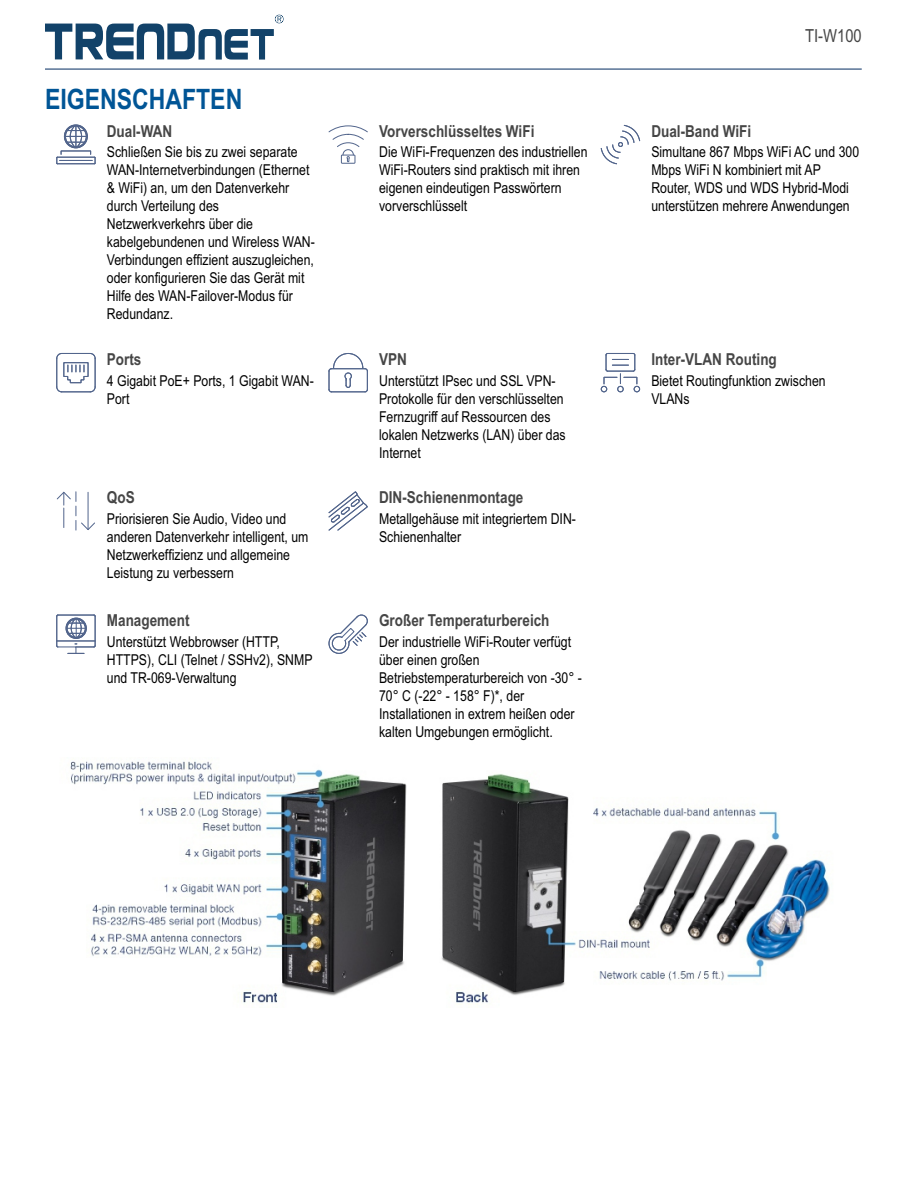
<style>
.page{position:relative;width:918px;height:1188px;background:#fff}
.page>*{position:absolute;margin:0;border:0;box-sizing:border-box;transform-origin:0 0}
.t1{font:700 28.2px "Arial Narrow";color:#005596}
.t2{font:18px "Arial Narrow";color:#464646}
.t3{font:700 16.5px "Arial Narrow";color:#464646}
.t4{font:15px/18px "Arial Narrow";color:#000}
</style>
<div class="page">
<svg style="left:45px;top:15px;width:238px;height:45px"></svg>
<svg style="left:56px;top:156px;width:2px;height:9px"></svg>
<hr style="left:57px;top:163px;width:37px;height:1px;background:#52658c">
<svg style="left:93px;top:156px;width:3px;height:9px"></svg>
<hr style="left:57px;top:157px;width:37px;height:1px;background:#52658c">
<hr style="left:60px;top:160px;width:32px;height:1px;background:#52658c">
<svg style="left:64px;top:124px;width:24px;height:25px"></svg>
<div style="left:61px;top:150px;width:30px;height:5px;border:1px solid #52658c"></div>
<div style="left:341px;top:155px;width:14px;height:9px;border:1px solid #52658c"></div>
<svg style="left:328px;top:125px;width:40px;height:38px"></svg>
<svg style="left:600px;top:124px;width:41px;height:41px"></svg>
<svg style="left:56px;top:352px;width:40px;height:41px"></svg>
<svg style="left:328px;top:353px;width:40px;height:40px"></svg>
<svg style="left:601px;top:353px;width:39px;height:39px"></svg>
<svg style="left:56px;top:491px;width:39px;height:40px"></svg>
<svg style="left:328px;top:491px;width:40px;height:40px"></svg>
<svg style="left:56px;top:614px;width:40px;height:40px"></svg>
<svg style="left:328px;top:614px;width:40px;height:40px"></svg>
<hr style="left:45px;top:68px;width:817px;height:2px;background:#32537e">
<img style="left:70px;top:761px;width:760px;height:244px">
<h1 class="t1" style="left:45px;top:89px;width:199px">EIGENSCHAFTEN</h1>
<p class="t3" style="left:107px;top:125px;width:67px">Dual-WAN</p>
<p class="t4" style="left:107px;top:145px;width:210px">Schließen Sie bis zu zwei separate<br>WAN-Internetverbindungen (Ethernet &amp; WiFi) an, um den Datenverkehr durch Verteilung des<br>Netzwerkverkehrs über die kabelgebundenen und Wireless WAN-<br>Verbindungen effizient auszugleichen, oder konfigurieren Sie das Gerät mit<br>Hilfe des WAN-Failover-Modus für<br>Redundanz.</p>
<p class="t3" style="left:107px;top:353px;width:36px">Ports</p>
<p class="t4" style="left:107px;top:373px;width:209px">4 Gigabit PoE+ Ports, 1 Gigabit WAN-<br>Port</p>
<p class="t3" style="left:107px;top:491px;width:29px">QoS</p>
<p class="t4" style="left:107px;top:511px;width:203px">Priorisieren Sie Audio, Video und anderen Datenverkehr intelligent, um Netzwerkeffizienz und allgemeine Leistung zu verbessern</p>
<p class="t3" style="left:107px;top:614px;width:84px">Management</p>
<p class="t4" style="left:107px;top:634px;width:207px">Unterstützt Webbrowser (HTTP,<br>HTTPS), CLI (Telnet / SSHv2), SNMP und TR-069-Verwaltung</p>
<p class="t3" style="left:379px;top:125px;width:157px">Vorverschlüsseltes WiFi</p>
<p class="t4" style="left:379px;top:145px;width:210px">Die WiFi-Frequenzen des industriellen WiFi-Routers sind praktisch mit ihren eigenen eindeutigen Passwörtern vorverschlüsselt</p>
<p class="t3" style="left:379px;top:353px;width:29px">VPN</p>
<p class="t4" style="left:379px;top:373px;width:188px">Unterstützt IPsec und SSL VPN-<br>Protokolle für den verschlüsselten<br>Fernzugriff auf Ressourcen des lokalen Netzwerks (LAN) über das<br>Internet</p>
<p class="t3" style="left:379px;top:491px;width:146px">DIN-Schienenmontage</p>
<p class="t4" style="left:379px;top:511px;width:198px">Metallgehäuse mit integriertem DIN-<br>Schienenhalter</p>
<p class="t3" style="left:379px;top:614px;width:172px">Großer Temperaturbereich</p>
<p class="t4" style="left:379px;top:634px;width:204px">Der industrielle WiFi-Router verfügt über einen großen<br>Betriebstemperaturbereich von -30° -<br>70° C (-22° - 158° F)*, der<br>Installationen in extrem heißen oder kalten Umgebungen ermöglicht.</p>
<p class="t2" style="left:805px;top:28px;width:58px">TI-W100</p>
<p class="t3" style="left:651px;top:125px;width:101px">Dual-Band WiFi</p>
<p class="t4" style="left:651px;top:145px;width:209px">Simultane 867 Mbps WiFi AC und 300<br>Mbps WiFi N kombiniert mit AP<br>Router, WDS und WDS Hybrid-Modi unterstützen mehrere Anwendungen</p>
<p class="t3" style="left:651px;top:353px;width:127px">Inter-VLAN Routing</p>
<p class="t4" style="left:651px;top:373px;width:176px">Bietet Routingfunktion zwischen<br>VLANs</p>
</div>
